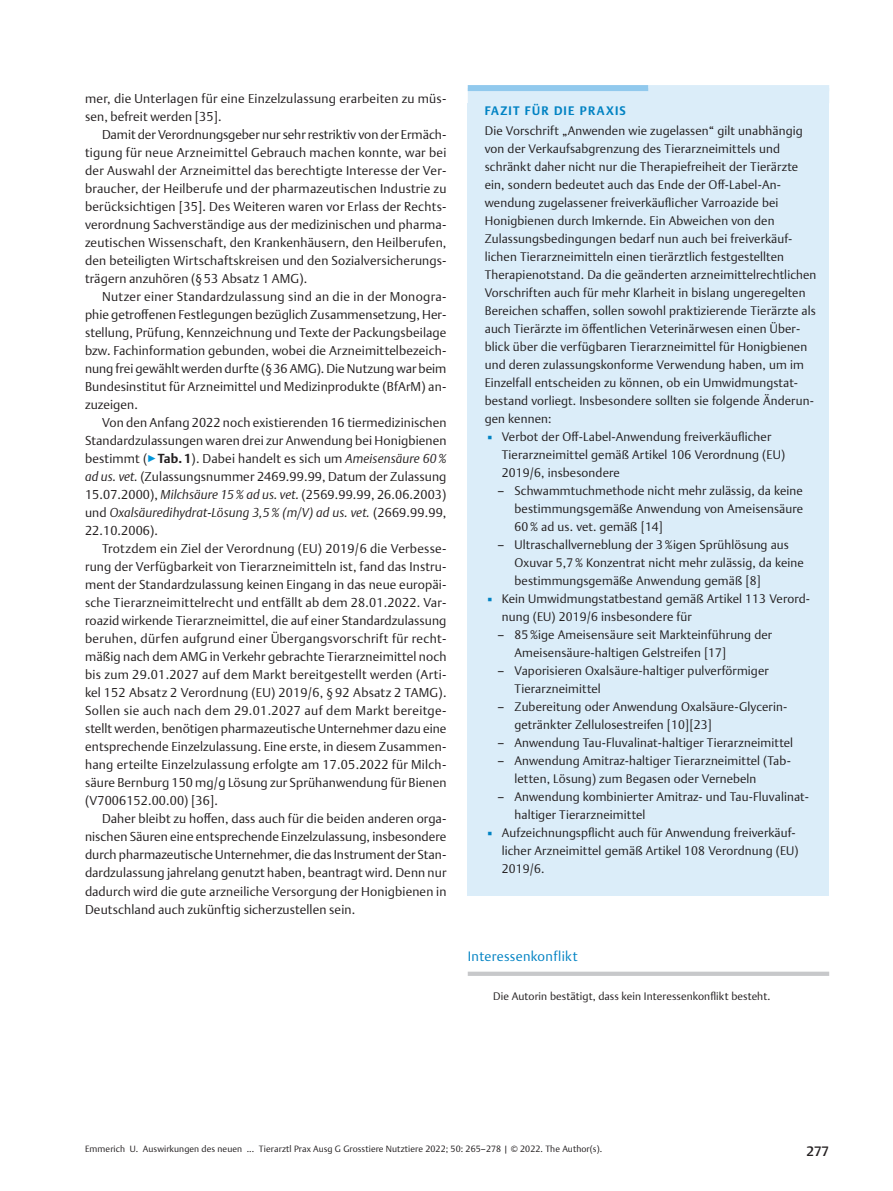
<style>
.page{position:relative;width:893px;height:1191px;background:#fff}
.page>*{position:absolute;margin:0;border:0;box-sizing:border-box;transform-origin:0 0}
.t1{font:300 13.5px "Thieme Argo 2011";letter-spacing:.025em;color:#0082c3}
.t2{font:500 13.5px "Thieme Argo 2011";color:#231f20}
.t3{font:300 12.75px/18px "Thieme Argo 2011";letter-spacing:.01em;color:#231f20;text-align:justify}
.t4{font:300 12.3px/18px "Thieme Argo 2011";letter-spacing:.01em;color:#231f20}
.t5{font:700 12px "Thieme Argo 2011";letter-spacing:.1em;color:#0082c3}
.t6{font:300 10.8px "Thieme Argo 2011";letter-spacing:.01em;color:#231f20}
.t7{font:300 9px "Thieme Argo 2011";letter-spacing:.01em;color:#231f20}
.s1{color:#0095d9}
.s2{font-weight:700}
.s3{font-style:italic}
.s4{color:#0082c3}
</style>
<div class="page">
<div style="left:468px;top:971px;width:361px;height:5px;background:#c7c8ca"></div>
<div style="left:468px;top:91px;width:361px;height:12px;background:#dbedf9"></div>
<div style="left:468px;top:103px;width:361px;height:792px;background:#dbedf9"></div>
<div style="left:468px;top:85px;width:180px;height:6px;background:#91c9ed"></div>
<div style="left:648px;top:85px;width:181px;height:6px;background:#dbedf9"></div>
<p class="t3" style="left:85px;top:89px;width:363px">mer, die Unterlagen für eine Einzelzulassung erarbeiten zu müs&shy;sen, befreit werden [35].</p>
<p class="t3" style="left:85px;top:125px;width:363px;text-indent:17px">Damit der Verordnungsgeber nur sehr restriktiv von der Ermäch&shy;tigung für neue Arzneimittel Gebrauch machen konnte, war bei der Auswahl der Arzneimittel das berechtigte Interesse der Ver&shy;braucher, der Heilberufe und der pharmazeutischen Industrie zu berücksichtigen [35]. Des Weiteren waren vor Erlass der Rechts&shy;verordnung Sachverständige aus der medizinischen und pharma&shy;zeutischen Wissenschaft, den Krankenhäusern, den Heilberufen, den beteiligten Wirtschaftskreisen und den Sozialversicherungs&shy;trägern anzuhören (§ 53 Absatz 1 AMG).</p>
<p class="t3" style="left:85px;top:287px;width:363px;text-indent:17px">Nutzer einer Standardzulassung sind an die in der Monogra&shy;phie getroffenen Festlegungen bezüglich Zusammensetzung, Her&shy;stellung, Prüfung, Kennzeichnung und Texte der Packungsbeilage bzw. Fachinformation gebunden, wobei die Arzneimittelbezeich&shy;nung frei gewählt werden durfte (§36 AMG). Die Nutzung war beim Bundesinstitut für Arzneimittel und Medizinprodukte (BfArM) an&shy;zuzeigen.</p>
<p class="t3" style="left:85px;top:413px;width:363px;text-indent:17px">Von den Anfang 2022 noch existierenden 16 tiermedizinischen Standardzulassungen waren drei zur Anwendung bei Honigbienen bestimmt (<span class="s1">▶</span><span class="s2">Tab. 1</span>). Dabei handelt es sich um <span class="s3">Ameisensäure 60% ad us. vet.</span> (Zulassungsnummer 2469.99.99, Datum der Zulassung 15.07.2000), <span class="s3">Milchsäure 15% ad us. vet.</span> (2569.99.99, 26.06.2003) und <span class="s3">Oxalsäuredihydrat-Lösung 3,5% (m/V) ad us. vet.</span> (2669.99.99, 22.10.2006).</p>
<p class="t3" style="left:85px;top:539px;width:363px;text-indent:17px">Trotzdem ein Ziel der Verordnung (EU) 2019/6 die Verbesse&shy;rung der Verfügbarkeit von Tierarzneimitteln ist, fand das Instru&shy;ment der Standardzulassung keinen Eingang in das neue europäi&shy;sche Tierarzneimittelrecht und entfällt ab dem 28.01.2022. Var&shy;roazid wirkende Tierarzneimittel, die auf einer Standardzulassung beruhen, dürfen aufgrund einer Übergangsvorschrift für recht&shy;mäßig nach dem AMG in Verkehr gebrachte Tierarzneimittel noch bis zum 29.01.2027 auf dem Markt bereitgestellt werden (Arti&shy;kel 152 Absatz 2 Verordnung (EU) 2019/6, § 92 Absatz 2 TAMG).<br>Sollen sie auch nach dem 29.01.2027 auf dem Markt bereitge&shy;stellt werden, benötigen pharmazeutische Unternehmer dazu eine entsprechende Einzelzulassung. Eine erste, in diesem Zusammen&shy;hang erteilte Einzelzulassung erfolgte am 17.05.2022 für Milch&shy;säure Bernburg 150 mg/g Lösung zur Sprühanwendung für Bienen (V7006152.00.00) [36].</p>
<p class="t3" style="left:85px;top:809px;width:363px;text-indent:17px">Daher bleibt zu hoffen, dass auch für die beiden anderen orga&shy;nischen Säuren eine entsprechende Einzelzulassung, insbesondere durch pharmazeutische Unternehmer, die das Instrument der Stan&shy;dardzulassung jahrelang genutzt haben, beantragt wird. Denn nur dadurch wird die gute arzneiliche Versorgung der Honigbienen in Deutschland auch zukünftig sicherzustellen sein.</p>
<p class="t5" style="left:485px;top:103px;width:143px">FAZIT FÜR DIE PRAXIS</p>
<p class="t4" style="left:485px;top:121px;width:333px">Die Vorschrift „Anwenden wie zugelassen“ gilt unabhängig von der Verkaufsabgrenzung des Tierarzneimittels und schränkt daher nicht nur die Therapiefreiheit der Tierärzte ein, sondern bedeutet auch das Ende der Off-Label-An&shy;wendung zugelassener freiverkäuflicher Varroazide bei Honigbienen durch Imkernde. Ein Abweichen von den Zulassungsbedingungen bedarf nun auch bei freiverkäuf&shy;lichen Tierarzneimitteln einen tierärztlich festgestellten Therapienotstand. Da die geänderten arzneimittelrechtlichen Vorschriften auch für mehr Klarheit in bislang ungeregelten Bereichen schaffen, sollen sowohl praktizierende Tierärzte als auch Tierärzte im öffentlichen Veterinärwesen einen Über&shy;blick über die verfügbaren Tierarzneimittel für Honigbienen und deren zulassungskonforme Verwendung haben, um im Einzelfall entscheiden zu können, ob ein Umwidmungstat&shy;bestand vorliegt. Insbesondere sollten sie folgende Änderun&shy;gen kennen:</p>
<p class="t4" style="left:502px;top:427px;width:285px;text-indent:-17px"><span class="s4">▪</span> Verbot der Off-Label-Anwendung freiverkäuflicher<br>Tierarzneimittel gemäß Artikel 106 Verordnung (EU)<br>2019/6, insbesondere</p>
<p class="t4" style="left:514px;top:481px;width:290px;text-align:justify;text-indent:-17px">– Schwammtuchmethode nicht mehr zulässig, da keine bestimmungsgemäße Anwendung von Ameisensäure 60% ad us. vet. gemäß [14]</p>
<p class="t4" style="left:514px;top:535px;width:291px;text-indent:-17px">– Ultraschallverneblung der 3%igen Sprühlösung aus<br>Oxuvar 5,7% Konzentrat nicht mehr zulässig, da keine bestimmungsgemäße Anwendung gemäß [8]</p>
<p class="t4" style="left:502px;top:589px;width:310px;text-indent:-17px"><span class="s4">▪</span> Kein Umwidmungstatbestand gemäß Artikel 113 Verord&shy;nung (EU) 2019/6 insbesondere für</p>
<p class="t4" style="left:514px;top:625px;width:259px;text-indent:-17px">– 85%ige Ameisensäure seit Markteinführung der<br>Ameisensäure-haltigen Gelstreifen [17]</p>
<p class="t4" style="left:514px;top:661px;width:256px;text-indent:-17px">– Vaporisieren Oxalsäure-haltiger pulverförmiger<br>Tierarzneimittel</p>
<p class="t4" style="left:514px;top:697px;width:274px;text-indent:-17px">– Zubereitung oder Anwendung Oxalsäure-Glycerin&shy;getränkter Zellulosestreifen [10][23]</p>
<p class="t4" style="left:497px;top:733px;width:297px">– Anwendung Tau-Fluvalinat-haltiger Tierarzneimittel</p>
<p class="t4" style="left:514px;top:751px;width:278px;text-indent:-17px">– Anwendung Amitraz-haltiger Tierarzneimittel (Tab&shy;letten, Lösung) zum Begasen oder Vernebeln</p>
<p class="t4" style="left:514px;top:787px;width:296px;text-indent:-17px">– Anwendung kombinierter Amitraz- und Tau-Fluvalinat&shy;haltiger Tierarzneimittel</p>
<p class="t4" style="left:502px;top:823px;width:298px;text-indent:-17px"><span class="s4">▪</span> Aufzeichnungspflicht auch für Anwendung freiverkäuf&shy;licher Arzneimittel gemäß Artikel 108 Verordnung (EU)<br>2019/6.</p>
<p class="t1" style="left:468px;top:947px;width:111px">Interessenkonflikt</p>
<p class="t6" style="left:493px;top:989px;width:279px">Die Autorin bestätigt, dass kein Interessenkonflikt besteht.</p>
<p class="t7" style="left:85px;top:1143px;width:519px">Emmerich U. Auswirkungen des neuen ... Tierarztl Prax Ausg G Grosstiere Nutztiere 2022; 50: 265–278 | © 2022. The Author(s).</p>
<p class="t2" style="left:806px;top:1142px;width:24px">277</p>
</div>
